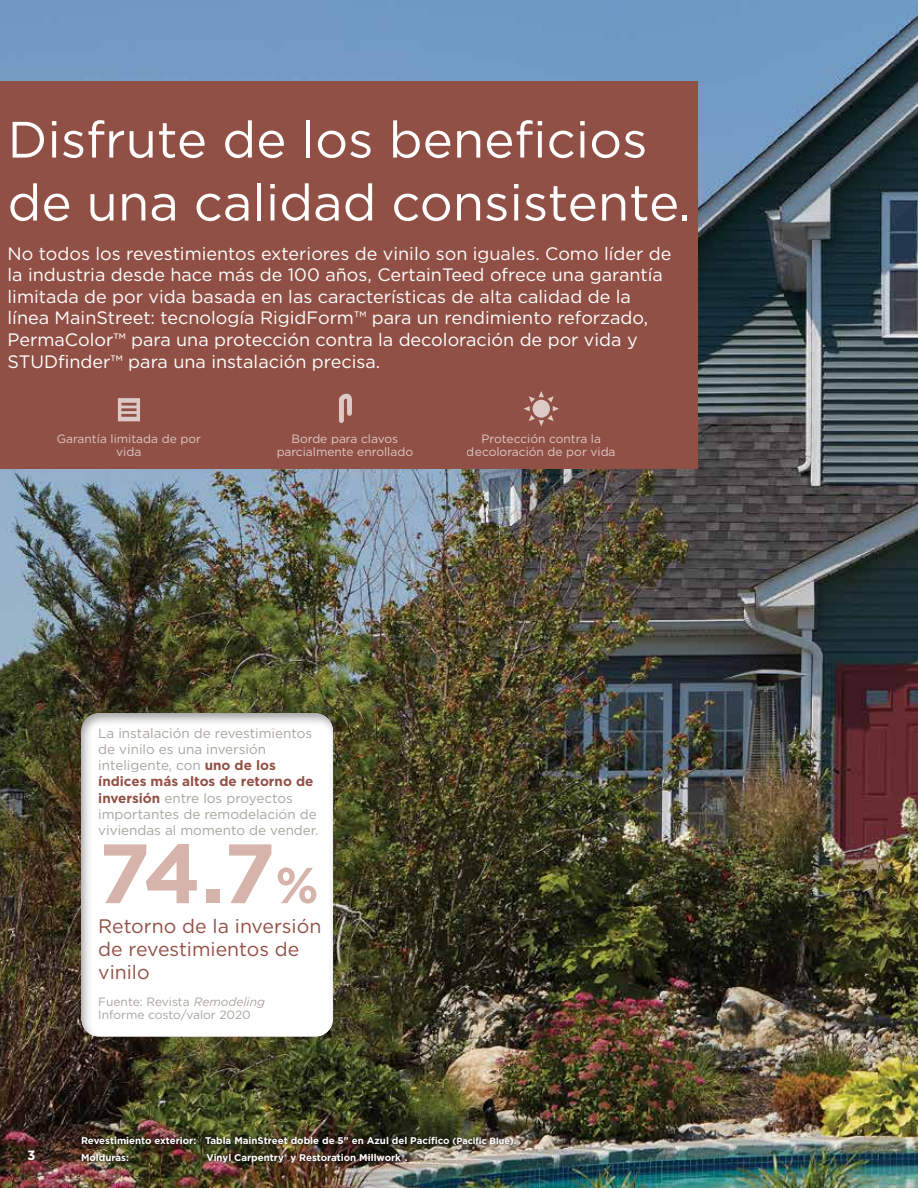
<style>
.page{position:relative;width:918px;height:1188px;background:#fff}
.page>*{position:absolute;margin:0;border:0;box-sizing:border-box;transform-origin:0 0}
.t1{font:700 84px "Gotham";color:#d6b4ab}
.t2{font:51px/63px "Gotham";color:#fff}
.t3{font:19.5px/23.4px "Gotham";color:#915045}
.t4{font:18px/21.6px "Gotham";color:#fff}
.t5{font:13.5px/16.2px "Gotham";color:#a9a49d}
.t6{font:700 13.5px "Gotham";color:#fff}
.t7{font:12px/13.5px "Gotham";color:#fff;text-align:center}
.t8{font:12px/13.5px "Gotham";color:#a9a49d}
.t9{font:700 9.75px "Gotham";color:#fff}
.s1{font-weight:700;color:#915045}
.s2{font-size:50.4px}
.s3{font-style:italic}
.s4{font-size:9px}
</style>
<div class="page">
<img style="left:0;top:0;width:918px;height:1188px">
<div style="left:78px;top:711px;width:255px;height:327px;background:#000;opacity:.4"></div>
<div style="left:79px;top:1134px;width:440px;height:31px;background:#000;opacity:.75"></div>
<div style="left:0;top:81px;width:697px;height:388px;background:#915045"></div>
<svg style="left:524px;top:391px;width:35px;height:35px"></svg>
<svg style="left:339px;top:393px;width:13px;height:30px"></svg>
<svg style="left:118px;top:398px;width:22px;height:23px"></svg>
<h2 class="t2" style="left:8px;top:107px;width:685px">Disfrute de los beneficios de una calidad consistente.</h2>
<p class="t4" style="left:8px;top:242px;width:665px">No todos los revestimientos exteriores de vinilo son iguales. Como líder de la industria desde hace más de 100 años, CertainTeed ofrece una garantía limitada de por vida basada en las características de alta calidad de la línea MainStreet: tecnología RigidForm™ para un rendimiento reforzado, PermaColor™ para una protección contra la decoloración de por vida y STUDfinder™ para una instalación precisa.</p>
<p class="t7" style="left:57px;top:432px;width:146px">Garantía limitada de por vida</p>
<p class="t7" style="left:276px;top:432px;width:138px">Borde para clavos parcialmente enrollado</p>
<p class="t7" style="left:467px;top:432px;width:150px">Protección contra la decoloración de por vida</p>
<p class="t5" style="left:98px;top:725px;width:222px">La instalación de revestimientos de vinilo es una inversión inteligente, con <span class="s1">uno de los índices más altos de retorno de inversión</span> entre los proyectos importantes de remodelación de viviendas al momento de vender.</p>
<h1 class="t1" style="left:98px;top:818px;width:222px">74.7<span class="s2">%</span></h1>
<p class="t3" style="left:98px;top:914px;width:225px">Retorno de la inversión de revestimientos de vinilo</p>
<p class="t8" style="left:98px;top:995px;width:168px">Fuente: Revista <span class="s3">Remodeling<br></span>Informe costo/valor 2020</p>
<p class="t9" style="left:81px;top:1134px;width:437px">Revestimiento exterior: Tabla MainStreet doble de 5" en Azul del Pacífico <span class="s4">(Pacific Blue)</span>.</p>
<p class="t6" style="left:27px;top:1147px;width:10px">3</p>
<p class="t9" style="left:81px;top:1151px;width:49px">Molduras:</p>
<p class="t9" style="left:207px;top:1151px;width:202px">Vinyl Carpentry® y Restoration Millwork®.</p>
</div>
